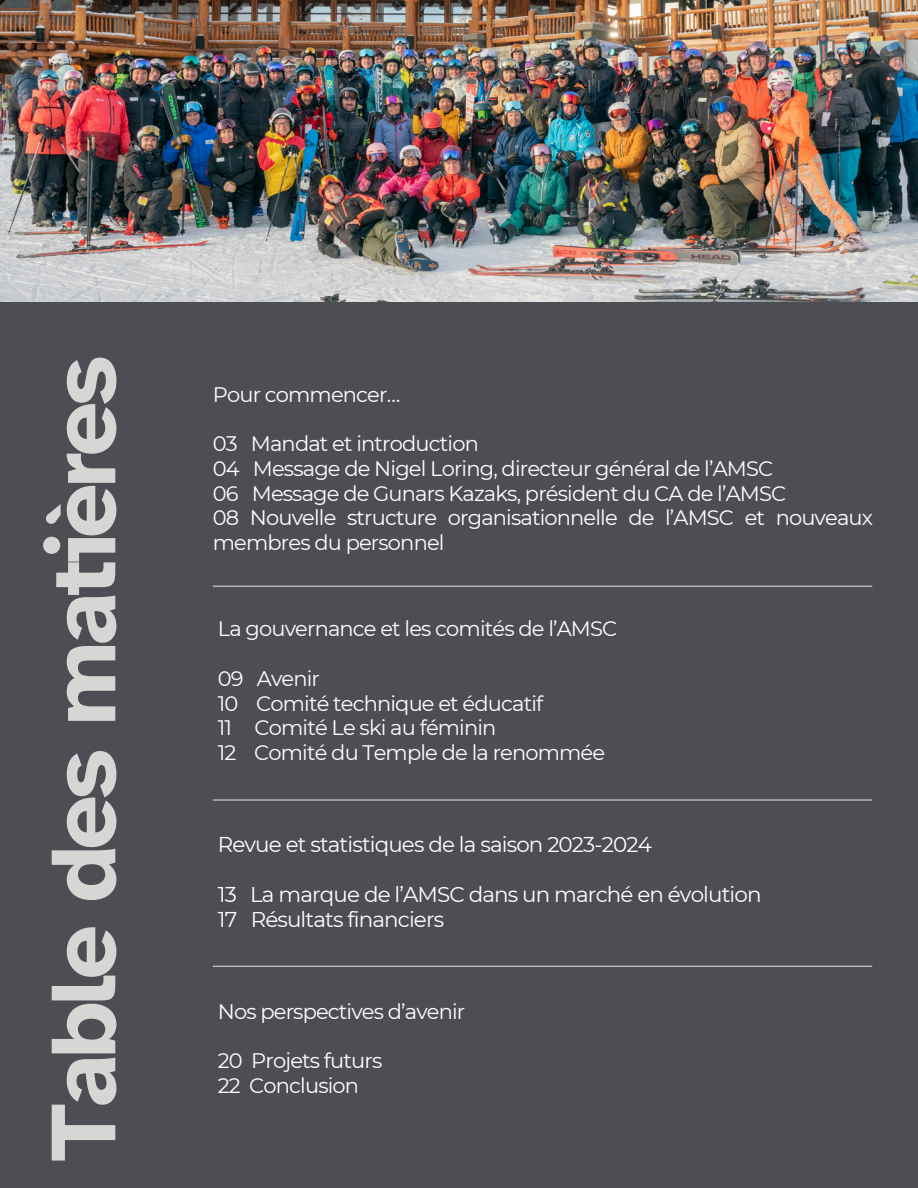
<style>
.page{position:relative;width:918px;height:1188px;background:#4d4e53}
.page>*{position:absolute;margin:0;border:0;box-sizing:border-box;transform-origin:0 0}
.t1{font:700 95.25px "Atkinson Hyperlegible";letter-spacing:-.04em;color:#d6d6d4}
.t2{font:21.45px "Montserrat";letter-spacing:-.04em;color:#fff}
.t3{font:21px/24.8px "Montserrat";letter-spacing:-.04em;color:#fff}
</style>
<div class="page">
<hr style="left:213px;top:586px;width:659px;height:1px;background:#d6d6d4">
<hr style="left:213px;top:799px;width:659px;height:2px;background:#d6d6d4">
<hr style="left:213px;top:966px;width:659px;height:1px;background:#d6d6d4">
<img style="left:0;top:0;width:918px;height:302px">
<p class="t1" style="left:25px;top:1162px;width:808px;rotate:-90deg">Table des matières</p>
<h1 class="t3" style="left:213px;top:382px;width:189px">Pour commencer…</h1>
<p class="t3" style="left:213px;top:431px;width:268px">03 Mandat et introduction</p>
<p class="t3" style="left:213px;top:456px;width:562px">04 Message de Nigel Loring, directeur général de l’AMSC</p>
<p class="t3" style="left:213px;top:481px;width:575px">06 Message de Gunars Kazaks, président du CA de l’AMSC</p>
<p class="t3" style="left:213px;top:505px;width:662px">08 Nouvelle structure organisationnelle de l’AMSC et nouveaux membres du personnel</p>
<p class="t3" style="left:218px;top:616px;width:401px">La gouvernance et les comités de l’AMSC</p>
<p class="t3" style="left:218px;top:666px;width:104px">09 Avenir</p>
<p class="t3" style="left:218px;top:691px;width:327px">10 Comité technique et éducatif</p>
<p class="t3" style="left:218px;top:715px;width:280px">11 Comité Le ski au féminin</p>
<p class="t3" style="left:218px;top:740px;width:389px">12 Comité du Temple de la renommée</p>
<p class="t2" style="left:218px;top:832px;width:436px">Revue et statistiques de la saison 2023-2024</p>
<p class="t2" style="left:218px;top:881px;width:545px">13 La marque de l’AMSC dans un marché en évolution</p>
<p class="t2" style="left:218px;top:906px;width:228px">17 Résultats financiers</p>
<p class="t3" style="left:218px;top:999px;width:249px">Nos perspectives d’avenir</p>
<p class="t3" style="left:218px;top:1048px;width:166px">20 Projets futurs</p>
<p class="t3" style="left:218px;top:1073px;width:143px">22 Conclusion</p>
</div>
